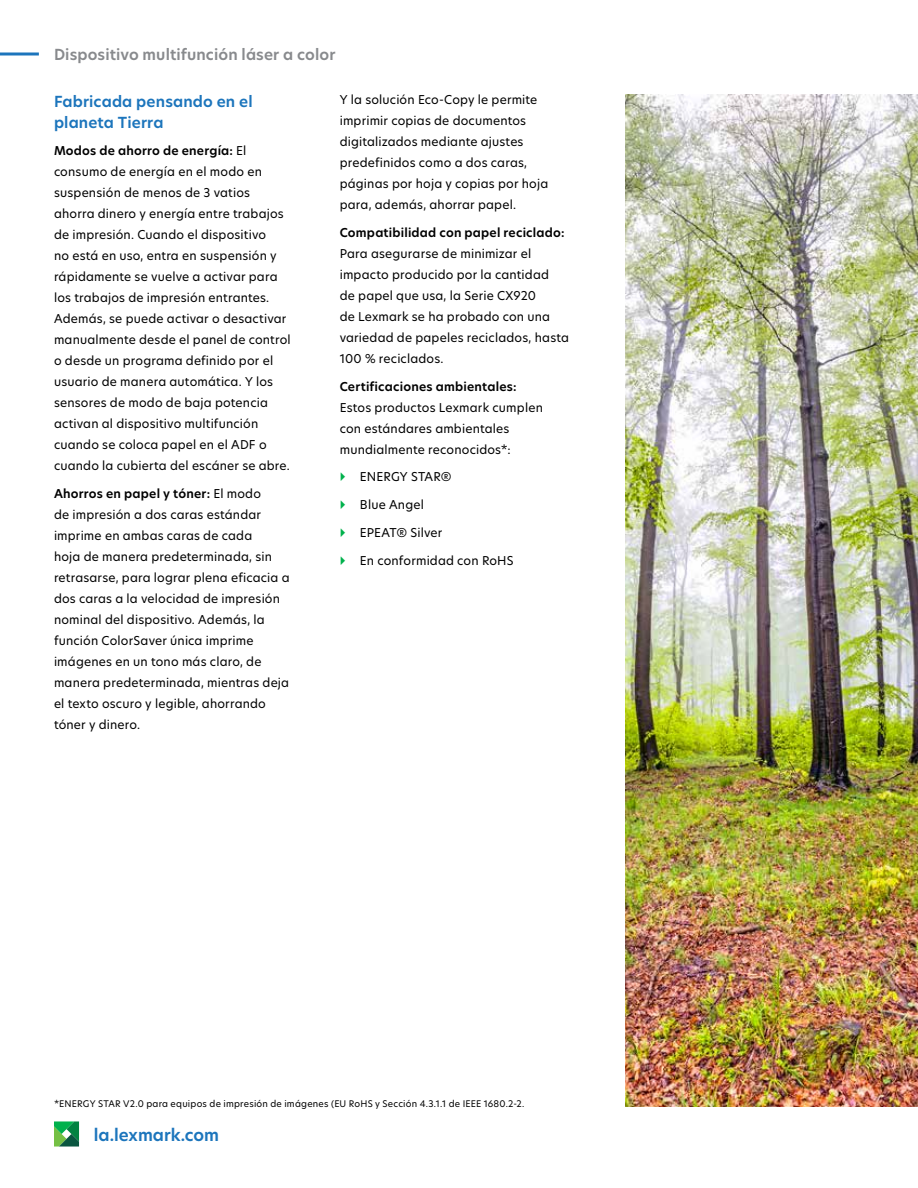
<style>
.page{position:relative;width:918px;height:1188px;background:#fff}
.page>*{position:absolute;margin:0;border:0;box-sizing:border-box;transform-origin:0 0}
.t1{font:600 16.5px "TP Hero";color:#1c75bc}
.t2{font:600 15px "TP Hero";letter-spacing:.01em;color:#888a8d}
.t3{font:600 15px/21px "TP Hero";letter-spacing:.01em;color:#1c75bc}
.t4{font:12px/21px "TP Hero";letter-spacing:.015em;color:#000}
.t5{font:600 12px "TP Hero";letter-spacing:.02em;color:#000}
.t6{font:9px "TP Hero";letter-spacing:.025em;color:#000}
.s1{font-weight:600}
</style>
<div class="page">
<svg style="left:0;top:52px;width:39px;height:4px"></svg>
<svg style="left:54px;top:1121px;width:25px;height:26px"></svg>
<img style="left:626px;top:94px;width:292px;height:1013px">
<p class="t2" style="left:54px;top:44px;width:283px">Dispositivo multifunción láser a color</p>
<p class="t3" style="left:54px;top:91px;width:200px">Fabricada pensando en el planeta Tierra</p>
<p class="t4" style="left:54px;top:140px;width:238px"><span class="s1">Modos de ahorro de energía:</span> El consumo de energía en el modo en suspensión de menos de 3 vatios ahorra dinero y energía entre trabajos de impresión. Cuando el dispositivo<br>no está en uso, entra en suspensión y rápidamente se vuelve a activar para los trabajos de impresión entrantes.<br>Además, se puede activar o desactivar manualmente desde el panel de control o desde un programa definido por el usuario de manera automática. Y los sensores de modo de baja potencia activan al dispositivo multifunción cuando se coloca papel en el ADF o cuando la cubierta del escáner se abre.</p>
<p class="t4" style="left:54px;top:483px;width:237px"><span class="s1">Ahorros en papel y tóner:</span> El modo<br>de impresión a dos caras estándar imprime en ambas caras de cada<br>hoja de manera predeterminada, sin retrasarse, para lograr plena eficacia a dos caras a la velocidad de impresión nominal del dispositivo. Además, la función ColorSaver única imprime imágenes en un tono más claro, de manera predeterminada, mientras deja el texto oscuro y legible, ahorrando tóner y dinero.</p>
<p class="t4" style="left:340px;top:89px;width:210px">Y la solución Eco-Copy le permite imprimir copias de documentos digitalizados mediante ajustes predefinidos como a dos caras, páginas por hoja y copias por hoja para, además, ahorrar papel.</p>
<p class="t5" style="left:340px;top:224px;width:226px">Compatibilidad con papel reciclado:</p>
<p class="t4" style="left:340px;top:243px;width:231px">Para asegurarse de minimizar el impacto producido por la cantidad<br>de papel que usa, la Serie CX920<br>de Lexmark se ha probado con una variedad de papeles reciclados, hasta<br>100 % reciclados.</p>
<p class="t5" style="left:340px;top:378px;width:178px">Certificaciones ambientales:</p>
<p class="t4" style="left:340px;top:397px;width:205px">Estos productos Lexmark cumplen con estándares ambientales mundialmente reconocidos*:</p>
<p class="t4" style="left:360px;top:466px;width:93px">ENERGY STAR®</p>
<p class="t4" style="left:360px;top:494px;width:65px">Blue Angel</p>
<p class="t4" style="left:360px;top:522px;width:84px">EPEAT® Silver</p>
<p class="t4" style="left:360px;top:550px;width:155px">En conformidad con RoHS</p>
<p class="t6" style="left:54px;top:1098px;width:472px">*ENERGY STAR V2.0 para equipos de impresión de imágenes (EU RoHS y Sección 4.3.1.1 de IEEE 1680.2-2.</p>
<h1 class="t1" style="left:94px;top:1123px;width:127px">la.lexmark.com</h1>
</div>
